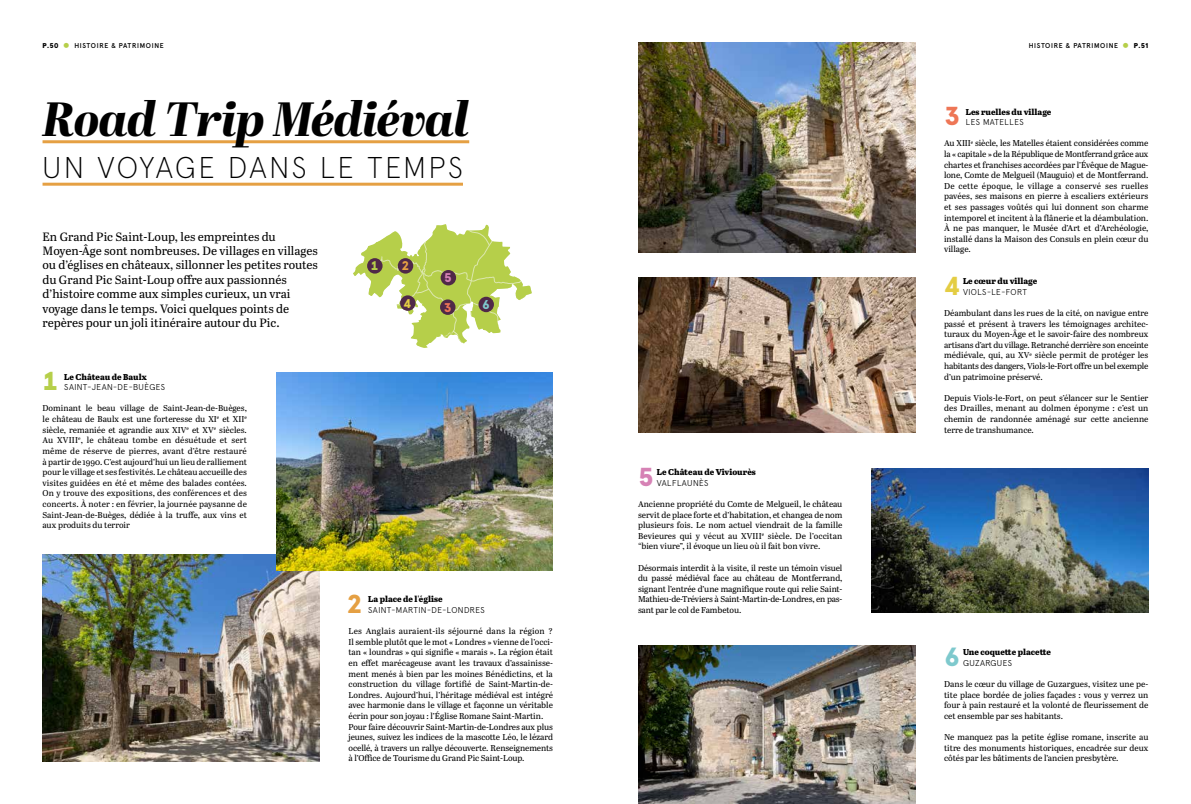
<style>
.page{position:relative;width:1191px;height:804px;background:#fff}
.page>*{position:absolute;margin:0;border:0;box-sizing:border-box;transform-origin:0 0}
.t1{font:italic 800 48px "Abril Display";letter-spacing:-.025em;color:#000}
.t2{font:200 30px "Apercu Pro";letter-spacing:.08em;color:#000}
.t3{font:900 26px "Apercu Pro";color:#b6cf4a}
.t4{font:900 26px "Apercu Pro";color:#e5a043}
.t5{font:900 26px "Apercu Pro";color:#ee7656}
.t6{font:900 26px "Apercu Pro";color:#e4cd43}
.t7{font:900 26px "Apercu Pro";color:#d682b5}
.t8{font:900 26px "Apercu Pro";color:#7ec9cd}
.t9{font:900 12.6px "Apercu Pro";color:#b6cf4a}
.t10{font:900 12.6px "Apercu Pro";color:#e5a043}
.t11{font:900 12.6px "Apercu Pro";color:#ee7656}
.t12{font:900 12.6px "Apercu Pro";color:#e4cd43}
.t13{font:900 12.6px "Apercu Pro";color:#d682b5}
.t14{font:900 12.6px "Apercu Pro";color:#7ec9cd}
.t15{font:12px/14.4px "Abril Text";color:#000}
.t16{font:8.5px/10.6px "Abril Text";letter-spacing:-.005em;color:#000;text-align:justify}
.t17{font:800 8.5px "Abril Text";color:#000}
.t18{font:300 8.5px "Apercu Pro";letter-spacing:.05em;color:#000}
.t19{font:500 7px "Apercu Pro";letter-spacing:.1em;color:#000}
.s1{font-weight:900}
.s2{font-size:24.6px;color:#b6cf4a}
</style>
<div class="page">
<hr style="left:43px;top:140px;width:426px;height:3px;background:#e5a043">
<hr style="left:43px;top:183px;width:420px;height:3px;background:#e5a043">
<img style="left:43px;top:554px;width:276px;height:207px">
<img style="left:276px;top:372px;width:277px;height:198px">
<img style="left:638px;top:43px;width:277px;height:209px">
<img style="left:638px;top:277px;width:277px;height:156px">
<img style="left:871px;top:468px;width:277px;height:145px">
<img style="left:638px;top:645px;width:277px;height:159px">
<svg style="left:353px;top:224px;width:93px;height:118px"></svg>
<div style="left:367px;top:258px;width:15px;height:15px;background:#502948;border-radius:50%"></div>
<div style="left:398px;top:258px;width:15px;height:15px;background:#502948;border-radius:50%"></div>
<div style="left:440px;top:299px;width:15px;height:16px;background:#502948;border-radius:50%"></div>
<div style="left:400px;top:295px;width:15px;height:16px;background:#502948;border-radius:50%"></div>
<div style="left:440px;top:270px;width:16px;height:15px;background:#502948;border-radius:50%"></div>
<div style="left:478px;top:297px;width:16px;height:15px;background:#502948;border-radius:50%"></div>
<p class="t19" style="left:43px;top:40px;width:123px"><span class="s1">P.50</span> <span class="s2">•</span> HISTOIRE &amp; PATRIMOINE</p>
<p class="t19" style="left:1028px;top:40px;width:121px">HISTOIRE &amp; PATRIMOINE <span class="s2">•</span> <span class="s1">P.51</span></p>
<h1 class="t1" style="left:43px;top:85px;width:428px">Road Trip Médiéval</h1>
<h2 class="t2" style="left:43px;top:145px;width:422px">UN VOYAGE DANS LE TEMPS</h2>
<p class="t15" style="left:43px;top:228px;width:277px">En Grand Pic Saint-Loup, les empreintes du Moyen-Âge sont nombreuses. De villages en villages ou d’églises en châteaux, sillonner les petites routes du Grand Pic Saint-Loup offre aux passionnés d’histoire comme aux simples curieux, un vrai voyage dans le temps. Voici quelques points de repères pour un joli itinéraire autour du Pic.</p>
<h3 class="t3" style="left:43px;top:360px;width:18px">1</h3>
<p class="t17" style="left:64px;top:370px;width:84px">Le Château de Baulx</p>
<p class="t18" style="left:64px;top:381px;width:102px">SAINT-JEAN-DE-BUÈGES</p>
<p class="t16" style="left:43px;top:403px;width:206px">Dominant le beau village de Saint-Jean-de-Buèges, le château de Baulx est une forteresse du XI<sup>e</sup> et XII<sup>e </sup>siècle, remaniée et agrandie aux XIV<sup>e</sup> et XV<sup>e</sup> siècles.<br>Au XVIII<sup>e</sup>, le château tombe en désuétude et sert même de réserve de pierres, avant d’être restauré à partir de 1990. C’est aujourd’hui un lieu de ralliement pour le village et ses festivités. Le château accueille des visites guidées en été et même des balades contées.<br>On y trouve des expositions, des conférences et des concerts. À noter : en février, la journée paysanne de Saint-Jean-de-Buèges, dédiée à la truffe, aux vins et aux produits du terroir</p>
<h3 class="t9" style="left:371px;top:256px;width:9px">1</h3>
<h3 class="t10" style="left:401px;top:256px;width:9px">2</h3>
<h3 class="t12" style="left:403px;top:293px;width:9px">4</h3>
<h3 class="t13" style="left:444px;top:268px;width:9px">5</h3>
<h3 class="t11" style="left:444px;top:297px;width:9px">3</h3>
<h3 class="t14" style="left:482px;top:294px;width:9px">6</h3>
<h3 class="t4" style="left:346px;top:583px;width:18px">2</h3>
<p class="t17" style="left:368px;top:593px;width:76px">La place de l'église</p>
<p class="t18" style="left:368px;top:603px;width:118px">SAINT-MARTIN-DE-LONDRES</p>
<p class="t16" style="left:348px;top:625px;width:206px;text-align:left">Les Anglais auraient-ils séjourné dans la région ?<br>Il semble plutôt que le mot « Londres » vienne de l’occi&shy;tan « loundras » qui signifie « marais ». La région était en effet marécageuse avant les travaux d’assainisse&shy;ment menés à bien par les moines Bénédictins, et la construction du village fortifié de Saint-Martin-de-Londres. Aujourd’hui, l’héritage médiéval est intégré avec harmonie dans le village et façonne un véritable écrin pour son joyau : l’Église Romane Saint-Martin.<br>Pour faire découvrir Saint-Martin-de-Londres aux plus jeunes, suivez les indices de la mascotte Léo, le lézard ocellé, à travers un rallye découverte. Renseignements à l’Office de Tourisme du Grand Pic Saint-Loup.</p>
<h3 class="t7" style="left:638px;top:456px;width:18px">5</h3>
<p class="t17" style="left:657px;top:466px;width:100px">Le Château de Viviourès</p>
<p class="t18" style="left:657px;top:476px;width:53px">VALFLAUNÈS</p>
<p class="t16" style="left:638px;top:498px;width:206px">Ancienne propriété du Comte de Melgueil, le château servit de place forte et d’habitation, et changea de nom plusieurs fois. Le nom actuel viendrait de la famille Bevieures qui y vécut au XVIII<sup>e</sup> siècle. De l’occitan “bien viure”, il évoque un lieu où il fait bon vivre.</p>
<p class="t16" style="left:638px;top:562px;width:206px">Désormais interdit à la visite, il reste un témoin visuel du passé médiéval face au château de Montferrand, signant l’entrée d’une magnifique route qui relie Saint-Mathieu-de-Tréviers à Saint-Martin-de-Londres, en pas&shy;sant par le col de Fambetou.</p>
<h3 class="t5" style="left:944px;top:95px;width:18px">3</h3>
<p class="t17" style="left:965px;top:105px;width:87px">Les ruelles du village</p>
<p class="t18" style="left:965px;top:116px;width:59px">LES MATELLES</p>
<p class="t16" style="left:944px;top:138px;width:206px">Au XIII<sup>e</sup> siècle, les Matelles étaient considérées comme la « capitale » de la République de Montferrand grâce aux chartes et franchises accordées par l’Évêque de Mague&shy;lone, Comte de Melgueil (Mauguio) et de Montferrand.<br>De cette époque, le village a conservé ses ruelles pavées, ses maisons en pierre à escaliers extérieurs et ses passages voûtés qui lui donnent son charme intemporel et incitent à la flânerie et la déambulation.<br>À ne pas manquer, le Musée d’Art et d’Archéologie, installé dans la Maison des Consuls en plein cœur du village.</p>
<p class="t17" style="left:963px;top:275px;width:76px">Le cœur du village</p>
<p class="t18" style="left:963px;top:285px;width:66px">VIOLS-LE-FORT</p>
<p class="t16" style="left:944px;top:307px;width:206px">Déambulant dans les rues de la cité, on navigue entre passé et présent à travers les témoignages architec&shy;turaux du Moyen-Âge et le savoir-faire des nombreux artisans d’art du village. Retranché derrière son enceinte médiévale, qui, au XV<sup>e</sup> siècle permit de protéger les habitants des dangers, Viols-le-Fort offre un bel exemple d’un patrimoine préservé.</p>
<p class="t16" style="left:944px;top:392px;width:206px">Depuis Viols-le-Fort, on peut s’élancer sur le Sentier des Drailles, menant au dolmen éponyme : c’est un chemin de randonnée aménagé sur cette ancienne terre de transhumance.</p>
<h3 class="t6" style="left:944px;top:265px;width:18px">4</h3>
<h3 class="t8" style="left:944px;top:636px;width:18px">6</h3>
<p class="t17" style="left:963px;top:646px;width:89px">Une coquette placette</p>
<p class="t18" style="left:963px;top:656px;width:51px">GUZARGUES</p>
<p class="t16" style="left:944px;top:678px;width:206px">Dans le cœur du village de Guzargues, visitez une pe&shy;tite place bordée de jolies façades : vous y verrez un four à pain restauré et la volonté de fleurissement de cet ensemble par ses habitants.</p>
<p class="t16" style="left:944px;top:731px;width:206px">Ne manquez pas la petite église romane, inscrite au titre des monuments historiques, encadrée sur deux côtés par les bâtiments de l’ancien presbytère.</p>
</div>
